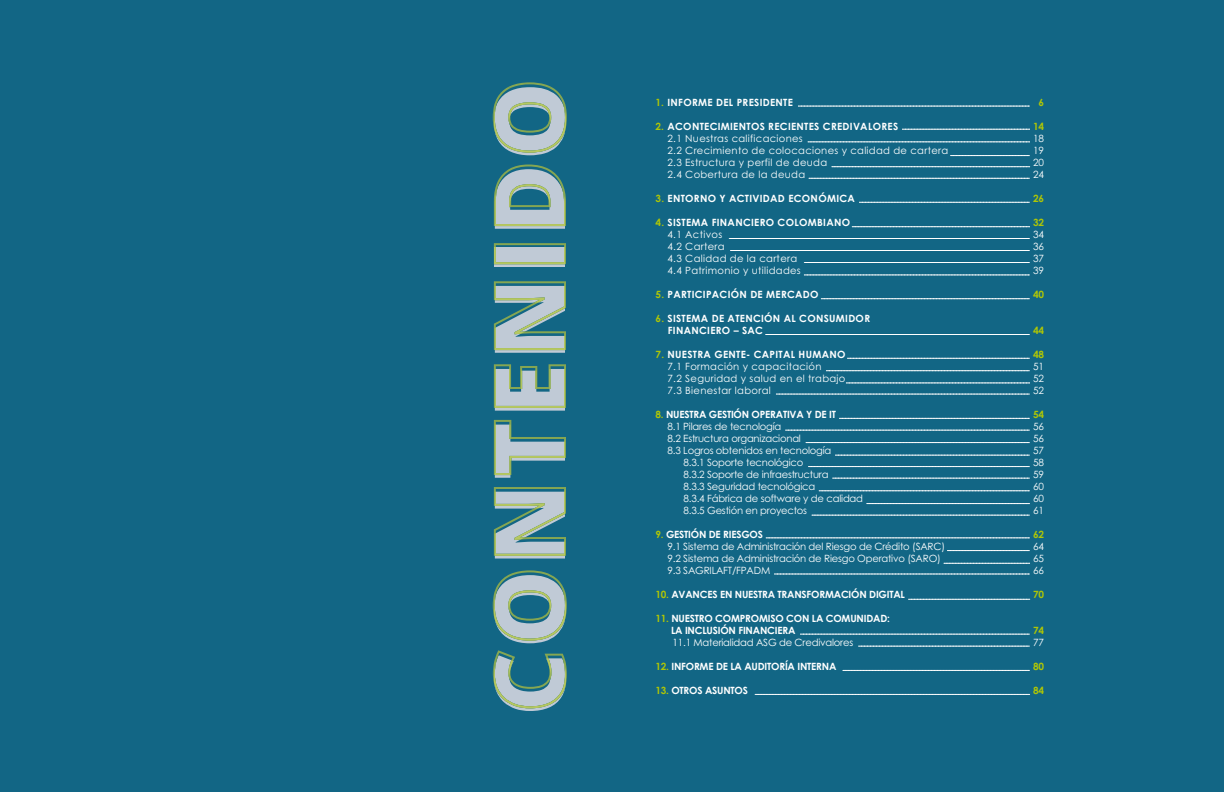
<style>
.page{position:relative;width:1224px;height:792px;background:#126685}
.page>*{position:absolute;margin:0;border:0;box-sizing:border-box;transform-origin:0 0}
.t1{font:800 98.3px "Open Sans";letter-spacing:.04em;color:#c0cad6}
.t2{font:10px/12px "Century Gothic";letter-spacing:-.02em;color:#fff;text-align:justify}
.t3{font:10px/12px "Century Gothic";letter-spacing:.03em;color:#fff}
.t4{font:700 10px/12px "Century Gothic";letter-spacing:-.02em;color:#fff}
.t5{font:700 10px/12px "Century Gothic";letter-spacing:.03em;color:#fff}
.t6{font:700 10px "Century Gothic";letter-spacing:-.02em;color:#afc605}
.s1{color:#afc605}
.s2{font-weight:700;color:#afc605}
.s3{font-weight:700}
</style>
<div class="page">
<svg style="left:493px;top:82px;width:74px;height:602px"></svg>
<svg style="left:494px;top:87px;width:72px;height:509px"></svg>
<svg style="left:798px;top:106px;width:231px;height:1px"></svg>
<svg style="left:902px;top:129px;width:128px;height:1px"></svg>
<svg style="left:808px;top:141px;width:222px;height:1px"></svg>
<svg style="left:950px;top:155px;width:78px;height:1px"></svg>
<svg style="left:831px;top:166px;width:199px;height:1px"></svg>
<svg style="left:809px;top:178px;width:219px;height:1px"></svg>
<svg style="left:859px;top:202px;width:169px;height:1px"></svg>
<svg style="left:852px;top:226px;width:178px;height:1px"></svg>
<svg style="left:729px;top:238px;width:299px;height:1px"></svg>
<svg style="left:730px;top:250px;width:299px;height:1px"></svg>
<svg style="left:804px;top:262px;width:225px;height:1px"></svg>
<svg style="left:804px;top:274px;width:225px;height:1px"></svg>
<svg style="left:821px;top:298px;width:207px;height:1px"></svg>
<svg style="left:765px;top:334px;width:264px;height:1px"></svg>
<svg style="left:847px;top:358px;width:181px;height:1px"></svg>
<svg style="left:826px;top:370px;width:202px;height:1px"></svg>
<svg style="left:846px;top:382px;width:184px;height:1px"></svg>
<svg style="left:776px;top:394px;width:252px;height:1px"></svg>
<svg style="left:839px;top:418px;width:190px;height:1px"></svg>
<svg style="left:785px;top:430px;width:243px;height:1px"></svg>
<svg style="left:806px;top:442px;width:222px;height:1px"></svg>
<svg style="left:835px;top:455px;width:193px;height:1px"></svg>
<svg style="left:808px;top:466px;width:219px;height:1px"></svg>
<svg style="left:832px;top:478px;width:196px;height:1px"></svg>
<svg style="left:819px;top:490px;width:210px;height:1px"></svg>
<svg style="left:866px;top:503px;width:164px;height:1px"></svg>
<svg style="left:812px;top:515px;width:216px;height:1px"></svg>
<svg style="left:766px;top:537px;width:263px;height:1px"></svg>
<svg style="left:947px;top:550px;width:81px;height:1px"></svg>
<svg style="left:944px;top:563px;width:86px;height:1px"></svg>
<svg style="left:774px;top:574px;width:255px;height:1px"></svg>
<svg style="left:908px;top:599px;width:122px;height:1px"></svg>
<svg style="left:800px;top:634px;width:228px;height:1px"></svg>
<svg style="left:858px;top:646px;width:169px;height:1px"></svg>
<svg style="left:842px;top:670px;width:187px;height:1px"></svg>
<svg style="left:755px;top:694px;width:275px;height:1px"></svg>
<h1 class="t1" style="left:462px;top:716px;width:636px;rotate:-90deg">CONTENIDO</h1>
<p class="t5" style="left:655px;top:96px;width:139px"><span class="s1">1.</span> INFORME DEL PRESIDENTE</p>
<p class="t3" style="left:667px;top:121px;width:282px;text-indent:-12px"><span class="s2">2.</span> <span class="s3">ACONTECIMIENTOS RECIENTES CREDIVALORES<br></span>2.1 Nuestras calificaciones<br>2.2 Crecimiento de colocaciones y calidad de cartera 2.3 Estructura y perfil de deuda<br>2.4 Cobertura de la deuda</p>
<p class="t5" style="left:655px;top:192px;width:201px"><span class="s1">3.</span> ENTORNO Y ACTIVIDAD ECONÓMICA</p>
<p class="t3" style="left:667px;top:217px;width:184px;text-indent:-12px"><span class="s2">4.</span> <span class="s3">SISTEMA FINANCIERO COLOMBIANO<br></span>4.1 Activos<br>4.2 Cartera<br>4.3 Calidad de la cartera<br>4.4 Patrimonio y utilidades</p>
<p class="t5" style="left:655px;top:288px;width:165px"><span class="s1">5.</span> PARTICIPACIÓN DE MERCADO</p>
<p class="t5" style="left:668px;top:312px;width:204px;text-indent:-12px"><span class="s1">6.</span> SISTEMA DE ATENCIÓN AL CONSUMIDOR<br>FINANCIERO – SAC</p>
<p class="t3" style="left:667px;top:349px;width:180px;text-indent:-12px"><span class="s2">7.</span> <span class="s3">NUESTRA GENTE- CAPITAL HUMANO<br></span>7.1 Formación y capacitación<br>7.2 Seguridad y salud en el trabajo<br>7.3 Bienestar laboral</p>
<p class="t4" style="left:655px;top:408px;width:182px"><span class="s1">8.</span> NUESTRA GESTIÓN OPERATIVA Y DE IT</p>
<p class="t2" style="left:667px;top:421px;width:115px">8.1 Pilares de tecnología</p>
<p class="t2" style="left:667px;top:433px;width:135px">8.2 Estructura organizacional</p>
<p class="t2" style="left:667px;top:445px;width:166px">8.3 Logros obtenidos en tecnología</p>
<p class="t2" style="left:683px;top:457px;width:122px">8.3.1 Soporte tecnológico</p>
<p class="t2" style="left:683px;top:469px;width:147px">8.3.2 Soporte de infraestructura</p>
<p class="t2" style="left:683px;top:481px;width:133px">8.3.3 Seguridad tecnológica</p>
<p class="t2" style="left:683px;top:493px;width:181px">8.3.4 Fábrica de software y de calidad</p>
<p class="t2" style="left:683px;top:505px;width:125px">8.3.5 Gestión en proyectos</p>
<p class="t2" style="left:667px;top:529px;width:279px;text-align:left;text-indent:-12px"><span class="s2">9.</span> <span class="s3">GESTIÓN DE RIESGOS<br></span>9.1 Sistema de Administración del Riesgo de Crédito (SARC)<br>9.2 Sistema de Administración de Riesgo Operativo (SARO)<br>9.3 SAGRILAFT/FPADM</p>
<p class="t4" style="left:655px;top:588px;width:251px"><span class="s1">10.</span> AVANCES EN NUESTRA TRANSFORMACIÓN DIGITAL</p>
<p class="t4" style="left:671px;top:612px;width:220px;text-indent:-16px"><span class="s1">11.</span> NUESTRO COMPROMISO CON LA COMUNIDAD:<br>LA INCLUSIÓN FINANCIERA</p>
<p class="t2" style="left:672px;top:637px;width:182px">11.1 Materialidad ASG de Credivalores</p>
<p class="t4" style="left:655px;top:660px;width:182px"><span class="s1">12.</span> INFORME DE LA AUDITORÍA INTERNA</p>
<p class="t4" style="left:655px;top:684px;width:94px"><span class="s1">13.</span> OTROS ASUNTOS</p>
<p class="t6" style="left:1038px;top:95px;width:7px">6</p>
<p class="t6" style="left:1033px;top:119px;width:12px">14</p>
<p class="t2" style="left:1033px;top:133px;width:12px">18<br>19<br>20<br>24</p>
<p class="t6" style="left:1033px;top:191px;width:12px">26</p>
<p class="t6" style="left:1033px;top:215px;width:12px">32</p>
<p class="t2" style="left:1033px;top:229px;width:12px">34<br>36<br>37<br>39</p>
<p class="t6" style="left:1033px;top:287px;width:12px">40</p>
<p class="t6" style="left:1033px;top:323px;width:12px">44</p>
<p class="t6" style="left:1033px;top:347px;width:12px">48</p>
<p class="t2" style="left:1033px;top:361px;width:12px">51<br>52<br>52</p>
<p class="t6" style="left:1033px;top:407px;width:12px">54</p>
<p class="t2" style="left:1033px;top:421px;width:12px">56<br>56<br>57<br>58<br>59<br>60<br>60<br>61</p>
<p class="t6" style="left:1033px;top:527px;width:12px">62</p>
<p class="t2" style="left:1033px;top:541px;width:12px">64<br>65<br>66</p>
<p class="t6" style="left:1033px;top:587px;width:12px">70</p>
<p class="t6" style="left:1033px;top:623px;width:12px">74</p>
<p class="t2" style="left:1033px;top:637px;width:12px">77</p>
<p class="t6" style="left:1033px;top:659px;width:12px">80</p>
<p class="t6" style="left:1033px;top:683px;width:12px">84</p>
</div>
